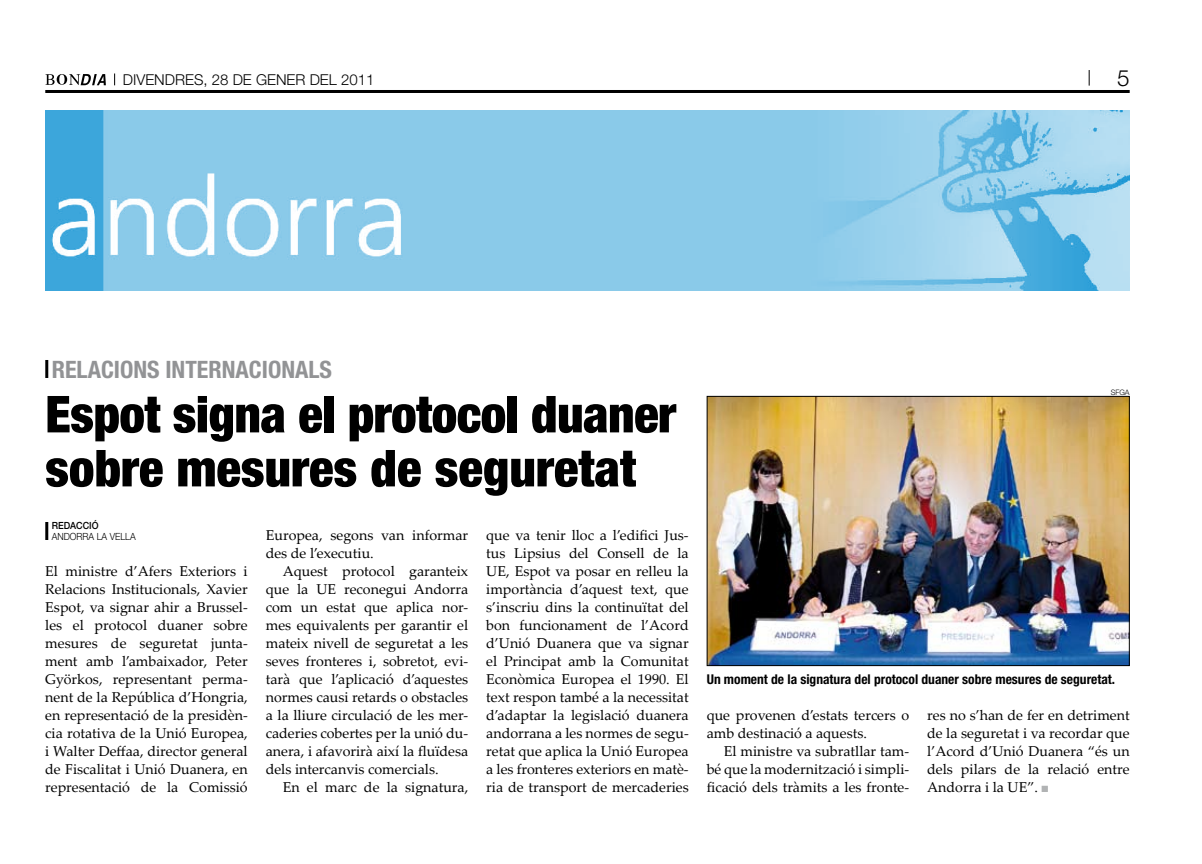
<style>
.page{position:relative;width:1202px;height:864px;background:#fff}
.page>*{position:absolute;margin:0;border:0;box-sizing:border-box;transform-origin:0 0}
.t1{font:900 condensed 51px/54px "Helvetica Neue LT Std";letter-spacing:-.01em;color:#000}
.t2{font:700 condensed 24px "Helvetica Neue LT Std";color:#929395}
.t3{font:300 22.5px "Helvetica Neue LT Std";color:#000}
.t4{font:300 15px "Helvetica Neue LT Std";color:#000}
.t5{font:14.25px/18px "Palatino Linotype";color:#000;text-align:justify}
.t6{font:700 condensed 13.5px "Helvetica Neue LT Std";color:#000}
.t7{font:300 9.9px/10.5px "Helvetica Neue LT Std";color:#000;scale:.91 1}
.t8{font:300 7.5px "Helvetica Neue LT Std";color:#000}
.s1{font-weight:500}
</style>
<div class="page">
<hr style="left:45px;top:90px;width:1085px;height:3px;background:#000">
<svg style="left:45px;top:74px;width:61px;height:11px"></svg>
<svg style="left:1089px;top:70px;width:1px;height:16px"></svg>
<div style="left:1041px;top:786px;width:7px;height:6px;background:#b1b3b4;border:2px solid #b1b3b4"></div>
<img style="left:45px;top:111px;width:1085px;height:180px">
<hr style="left:45px;top:522px;width:3px;height:18px;background:#000">
<hr style="left:45px;top:360px;width:3px;height:18px;background:#000">
<img style="left:709px;top:398px;width:419px;height:266px">
<div style="left:707px;top:396px;width:423px;height:270px;border:1px solid #000"></div>
<p class="t4" style="left:123px;top:70px;width:155px">DIVENDRES, 28 DE GENER</p>
<p class="t4" style="left:310px;top:70px;width:66px">DEL 2011</p>
<p class="t3" style="left:1117px;top:64px;width:14px">5</p>
<p class="t2" style="left:52px;top:355px;width:280px">relacions internacionals</p>
<p class="t1" style="left:45px;top:386px;width:632px">Espot signa el protocol duaner sobre mesures de seguretat</p>
<p class="t7" style="left:52px;top:520px;width:82px"><span class="s1">REDACCIÓ<br></span>ANDORRA LA VELLA</p>
<p class="t5" style="left:45px;top:562px;width:204px">El ministre d’Afers Exteriors i Relacions Institucionals, Xavier Espot, va signar ahir a Brussel· les el protocol duaner sobre mesures de seguretat junta· ment amb l’ambaixador, Peter Györkos, representant perma· nent de la República d’Hongria, en representació de la presidèn· cia rotativa de la Unió Europea, i Walter Deffaa, director general de Fiscalitat i Unió Duanera, en representació de la Comissió</p>
<p class="t5" style="left:266px;top:526px;width:204px">Europea, segons van informar</p>
<p class="t5" style="left:266px;top:544px;width:110px">des de l’executiu.</p>
<p class="t5" style="left:283px;top:562px;width:187px">Aquest protocol garanteix</p>
<p class="t5" style="left:266px;top:580px;width:204px">que la UE reconegui Andorra</p>
<p class="t5" style="left:266px;top:598px;width:204px">com un estat que aplica nor·</p>
<p class="t5" style="left:266px;top:616px;width:204px">mes equivalents per garantir el</p>
<p class="t5" style="left:266px;top:634px;width:204px">mateix nivell de seguretat a les</p>
<p class="t5" style="left:266px;top:652px;width:204px">seves fronteres i, sobretot, evi·</p>
<p class="t5" style="left:266px;top:670px;width:204px">tarà que l’aplicació d’aquestes</p>
<p class="t5" style="left:266px;top:688px;width:204px">normes causi retards o obstacles</p>
<p class="t5" style="left:266px;top:706px;width:204px">a la lliure circulació de les mer·</p>
<p class="t5" style="left:266px;top:724px;width:204px">caderies cobertes per la unió du·</p>
<p class="t5" style="left:266px;top:742px;width:204px">anera, i afavorirà així la fluïdesa</p>
<p class="t5" style="left:266px;top:760px;width:174px">dels intercanvis comercials.</p>
<p class="t5" style="left:283px;top:778px;width:187px">En el marc de la signatura,</p>
<p class="t5" style="left:486px;top:526px;width:204px">que va tenir lloc a l’edifici Jus· tus Lipsius del Consell de la UE, Espot va posar en relleu la importància d’aquest text, que s’inscriu dins la continuïtat del bon funcionament de l’Acord d’Unió Duanera que va signar el Principat amb la Comunitat Econòmica Europea el 1990. El text respon també a la necessitat d’adaptar la legislació duanera andorrana a les normes de segu· retat que aplica la Unió Europea a les fronteres exteriors en matè· ria de transport de mercaderies</p>
<p class="t8" style="left:1111px;top:387px;width:15px">SFGA</p>
<p class="t6" style="left:707px;top:671px;width:410px">Un moment de la signatura del protocol duaner sobre mesures de seguretat.</p>
<p class="t5" style="left:707px;top:705px;width:204px">que provenen d’estats tercers o</p>
<p class="t5" style="left:707px;top:723px;width:162px">amb destinació a aquests.</p>
<p class="t5" style="left:724px;top:741px;width:187px">El ministre va subratllar tam·</p>
<p class="t5" style="left:707px;top:759px;width:204px">bé que la modernització i simpli·</p>
<p class="t5" style="left:707px;top:777px;width:204px">ficació dels tràmits a les fronte·</p>
<p class="t5" style="left:927px;top:705px;width:204px">res no s’han de fer en detriment de la seguretat i va recordar que l’Acord d’Unió Duanera “és un dels pilars de la relació entre Andorra i la UE”.</p>
</div>
